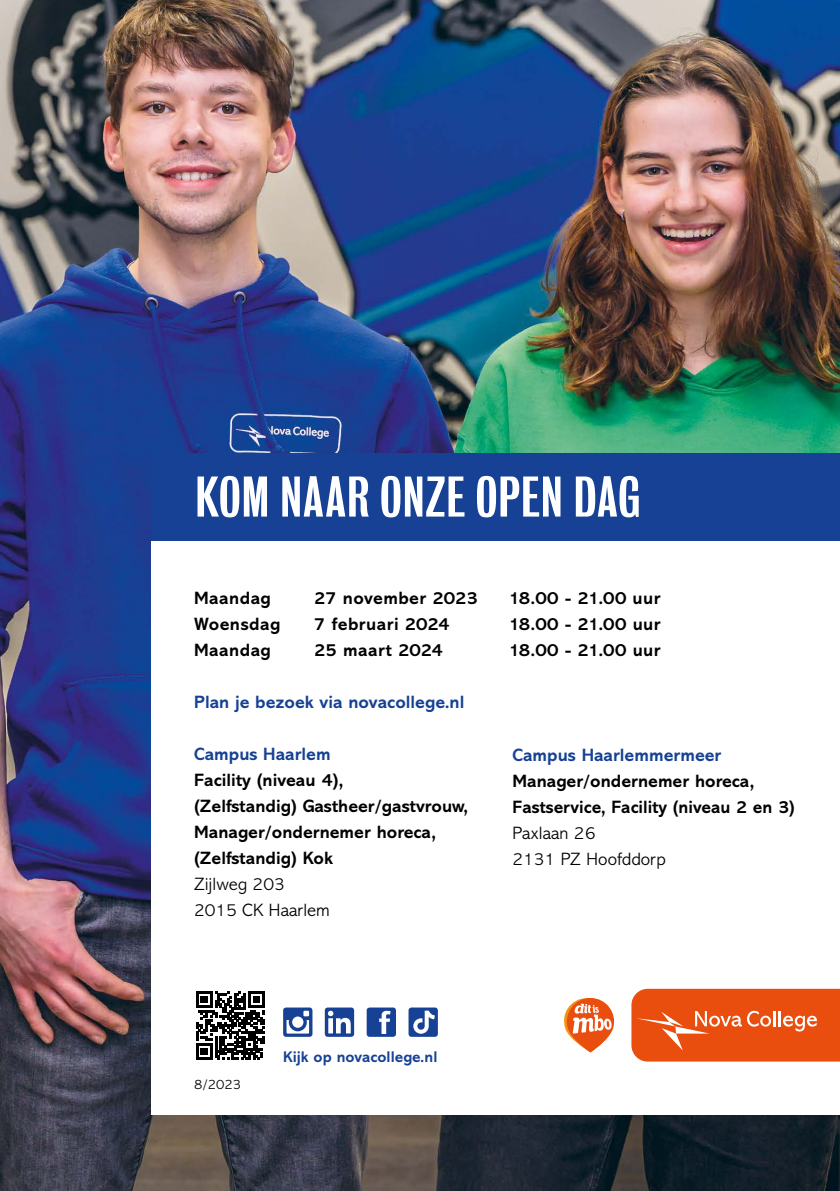
<style>
.page{position:relative;width:840px;height:1191px;background:#fff}
.page>*{position:absolute;margin:0;border:0;box-sizing:border-box;transform-origin:0 0}
.t1{font:52.2px "Bureau Grotesque One Three";letter-spacing:.005em;color:#fff;scale:1.2 1}
.t2{font:700 18px/26px "Abadi MT Pro";color:#000}
.t3{font:700 18px "Abadi MT Pro";color:#164194}
.t4{font:700 18px "Abadi MT Pro";letter-spacing:.02em;color:#000}
.t5{font:300 18px/26px "Abadi MT Pro";color:#000}
.t6{font:700 18px "Abadi MT Pro";letter-spacing:.025em;color:#000}
.t7{font:700 15.6px "Abadi MT Pro";color:#164194}
.t8{font:300 14px "Abadi MT Pro";color:#000}
</style>
<div class="page">
<img style="left:0;top:0;width:839px;height:1191px">
<div style="left:151px;top:541px;width:688px;height:573px;background:#fff"></div>
<div style="left:152px;top:453px;width:687px;height:88px;background:#164194"></div>
<svg style="left:196px;top:991px;width:68px;height:68px"></svg>
<div style="left:324px;top:1007px;width:30px;height:29px;background:#164194;border-radius:3px"></div>
<svg style="left:283px;top:1007px;width:29px;height:29px"></svg>
<div style="left:366px;top:1007px;width:30px;height:29px;background:#164194;border-radius:3px"></div>
<svg style="left:379px;top:1010px;width:11px;height:23px"></svg>
<svg style="left:286px;top:1010px;width:23px;height:23px"></svg>
<div style="left:408px;top:1007px;width:29px;height:29px;background:#164194;border-radius:3px"></div>
<svg style="left:328px;top:1010px;width:22px;height:23px"></svg>
<svg style="left:413px;top:1010px;width:21px;height:23px"></svg>
<svg style="left:564px;top:998px;width:49px;height:54px"></svg>
<svg style="left:631px;top:988px;width:208px;height:73px;background:#ea5d23"></svg>
<h1 class="t1" style="left:195px;top:468px;width:372px">KOM NAAR ONZE OPEN DAG</h1>
<p class="t6" style="left:194px;top:588px;width:78px">Maandag</p>
<p class="t2" style="left:314px;top:585px;width:165px">27 november 2023</p>
<p class="t4" style="left:508px;top:588px;width:153px">18.00 - 21.00 uur</p>
<p class="t6" style="left:194px;top:614px;width:88px">Woensdag</p>
<p class="t4" style="left:314px;top:614px;width:137px">7 februari 2024</p>
<p class="t4" style="left:508px;top:614px;width:153px">18.00 - 21.00 uur</p>
<p class="t6" style="left:194px;top:640px;width:78px">Maandag</p>
<p class="t2" style="left:314px;top:637px;width:130px">25 maart 2024</p>
<p class="t4" style="left:508px;top:640px;width:153px">18.00 - 21.00 uur</p>
<p class="t3" style="left:194px;top:692px;width:271px">Plan je bezoek via novacollege.nl</p>
<p class="t3" style="left:194px;top:744px;width:138px">Campus Haarlem</p>
<p class="t2" style="left:194px;top:767px;width:275px">Facility (niveau 4),<br>(Zelfstandig) Gastheer/gastvrouw,<br>Manager/ondernemer horeca, (Zelfstandig) Kok</p>
<p class="t5" style="left:194px;top:871px;width:137px">Zijlweg 203<br>2015 CK Haarlem</p>
<p class="t3" style="left:512px;top:744px;width:210px">Campus Haarlemmermeer</p>
<p class="t2" style="left:512px;top:767px;width:284px">Manager/ondernemer horeca,<br>Fastservice, Facility (niveau 2 en 3)</p>
<p class="t5" style="left:512px;top:820px;width:155px">Paxlaan 26<br>2131 PZ Hoofddorp</p>
<p class="t8" style="left:194px;top:1076px;width:48px">8/2023</p>
<p class="t7" style="left:283px;top:1047px;width:156px">Kijk op novacollege.nl</p>
</div>
